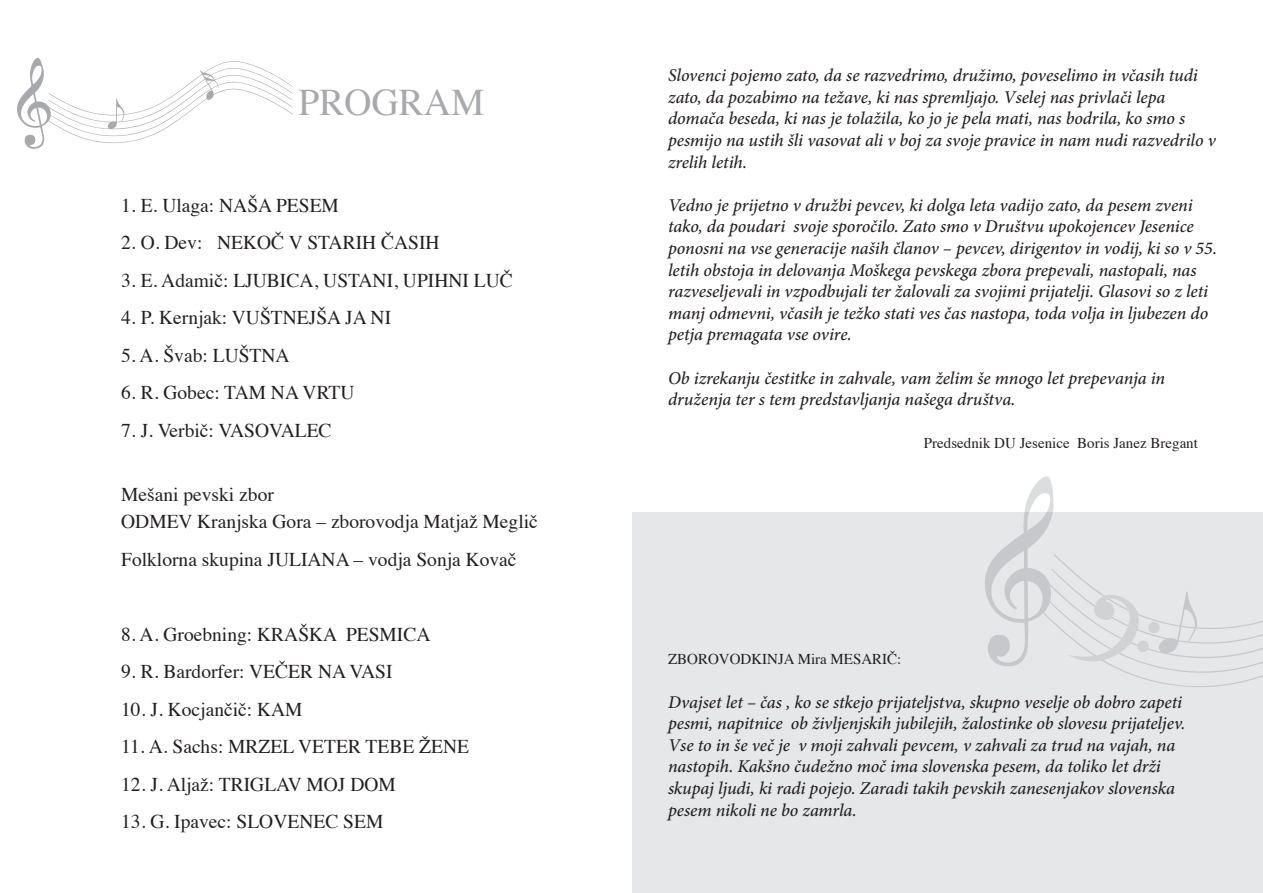
<style>
.page{position:relative;width:1263px;height:893px;background:#fff}
.page>*{position:absolute;margin:0;border:0;box-sizing:border-box;transform-origin:0 0}
.t1{font:37.5px "Times";color:#a8a9ad}
.t2{font:19.5px/27px "Times";color:#231f20}
.t3{font:italic 500 18px/21.6px "Minion Pro";letter-spacing:-.005em;color:#231f20}
.t4{font:15px "Times";color:#231f20}
</style>
<div class="page">
<div style="left:632px;top:512px;width:631px;height:381px;background:#e6e7e9"></div>
<svg style="left:17px;top:57px;width:275px;height:92px"></svg>
<svg style="left:985px;top:476px;width:278px;height:211px"></svg>
<svg style="left:1068px;top:595px;width:92px;height:66px"></svg>
<p class="t1" style="left:299px;top:67px;width:187px">PROGRAM</p>
<p class="t2" style="left:121px;top:190px;width:219px">1. E. Ulaga: NAŠA PESEM</p>
<p class="t2" style="left:121px;top:227px;width:320px">2. O. Dev: NEKOČ V STARIH ČASIH</p>
<p class="t2" style="left:121px;top:265px;width:393px">3. E. Adamič: LJUBICA, USTANI, UPIHNI LUČ</p>
<p class="t2" style="left:121px;top:302px;width:271px">4. P. Kernjak: VUŠTNEJŠA JA NI</p>
<p class="t2" style="left:121px;top:340px;width:170px">5. A. Švab: LUŠTNA</p>
<p class="t2" style="left:121px;top:377px;width:235px">6. R. Gobec: TAM NA VRTU</p>
<p class="t2" style="left:121px;top:415px;width:212px">7. J. Verbič: VASOVALEC</p>
<p class="t2" style="left:121px;top:479px;width:418px">Mešani pevski zbor<br>ODMEV Kranjska Gora – zborovodja Matjaž Meglič</p>
<p class="t2" style="left:121px;top:544px;width:397px">Folklorna skupina JULIANA – vodja Sonja Kovač</p>
<p class="t2" style="left:121px;top:619px;width:311px">8. A. Groebning: KRAŠKA PESMICA</p>
<p class="t2" style="left:121px;top:656px;width:273px">9. R. Bardorfer: VEČER NA VASI</p>
<p class="t2" style="left:121px;top:694px;width:183px">10. J. Kocjančič: KAM</p>
<p class="t2" style="left:121px;top:731px;width:349px">11. A. Sachs: MRZEL VETER TEBE ŽENE</p>
<p class="t2" style="left:121px;top:769px;width:276px">12. J. Aljaž: TRIGLAV MOJ DOM</p>
<p class="t2" style="left:121px;top:806px;width:264px">13. G. Ipavec: SLOVENEC SEM</p>
<p class="t3" style="left:668px;top:64px;width:549px">Slovenci pojemo zato, da se razvedrimo, družimo, poveselimo in včasih tudi zato, da pozabimo na težave, ki nas spremljajo. Vselej nas privlači lepa domača beseda, ki nas je tolažila, ko jo je pela mati, nas bodrila, ko smo s pesmijo na ustih šli vasovat ali v boj za svoje pravice in nam nudi razvedrilo v zrelih letih.</p>
<p class="t3" style="left:668px;top:194px;width:551px">Vedno je prijetno v družbi pevcev, ki dolga leta vadijo zato, da pesem zveni tako, da poudari svoje sporočilo. Zato smo v Društvu upokojencev Jesenice ponosni na vse generacije naših članov – pevcev, dirigentov in vodij, ki so v 55. letih obstoja in delovanja Moškega pevskega zbora prepevali, nastopali, nas razveseljevali in vzpodbujali ter žalovali za svojimi prijatelji. Glasovi so z leti manj odmevni, včasih je težko stati ves čas nastopa, toda volja in ljubezen do petja premagata vse ovire.</p>
<p class="t3" style="left:668px;top:367px;width:499px">Ob izrekanju čestitke in zahvale, vam želim še mnogo let prepevanja in druženja ter s tem predstavljanja našega društva.</p>
<p class="t4" style="left:924px;top:429px;width:276px">Predsednik DU Jesenice Boris Janez Bregant</p>
<p class="t4" style="left:668px;top:645px;width:235px">ZBOROVODKINJA Mira MESARIČ:</p>
<p class="t3" style="left:668px;top:691px;width:519px">Dvajset let – čas , ko se stkejo prijateljstva, skupno veselje ob dobro zapeti pesmi, napitnice ob življenjskih jubilejih, žalostinke ob slovesu prijateljev.</p>
<p class="t3" style="left:668px;top:734px;width:509px">Vse to in še več je v moji zahvali pevcem, v zahvali za trud na vajah, na nastopih. Kakšno čudežno moč ima slovenska pesem, da toliko let drži</p>
<p class="t3" style="left:668px;top:777px;width:508px">skupaj ljudi, ki radi pojejo. Zaradi takih pevskih zanesenjakov slovenska pesem nikoli ne bo zamrla.</p>
</div>
